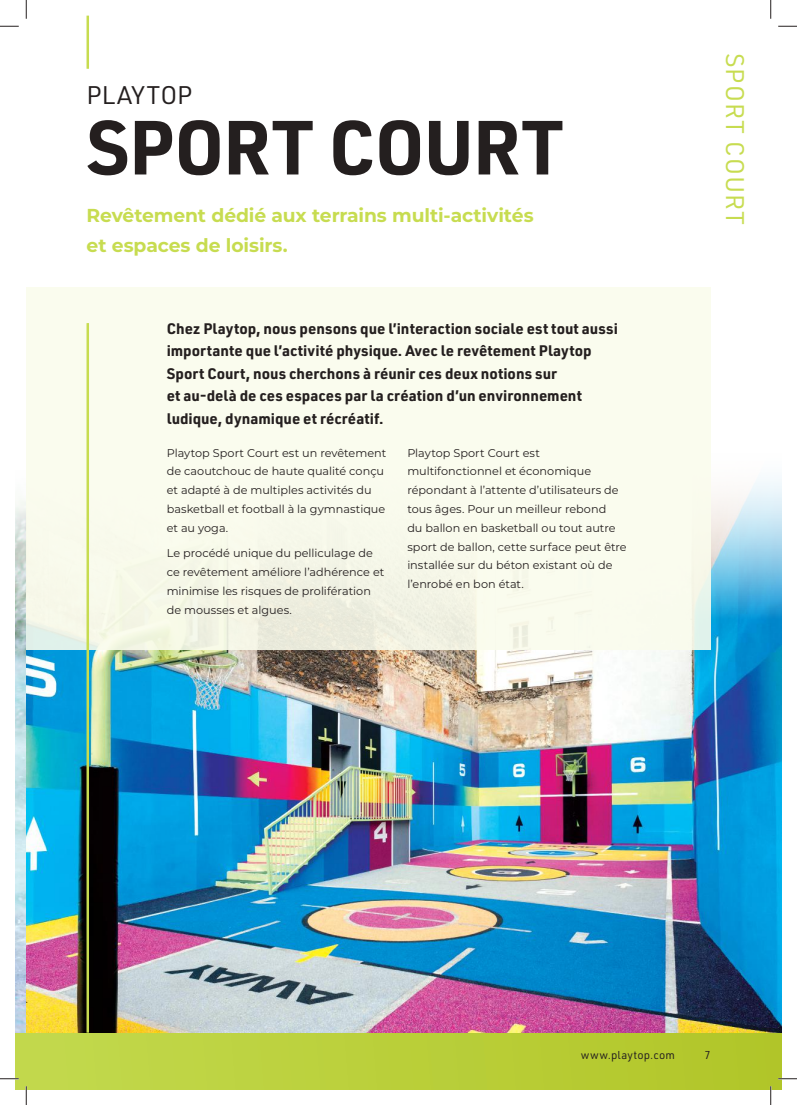
<style>
.page{position:relative;width:797px;height:1105px;background:#fff}
.page>*{position:absolute;margin:0;border:0;box-sizing:border-box;transform-origin:0 0}
.t1{font:700 75px "URWDIN";letter-spacing:-.01em;color:#241f1f}
.t2{font:25px "URWDIN";letter-spacing:.045em;color:#c7dc50}
.t3{font:25px "URWDIN";letter-spacing:.005em;color:#241f1f}
.t4{font:700 18.75px/30px "Montserrat";letter-spacing:-.005em;color:#c7dc50}
.t5{font:700 15px/22.5px "URWDIN";color:#241f1f}
.t6{font:11.25px/18.8px "Montserrat";color:#241f1f}
.t7{font:11.25px "URWDIN";letter-spacing:.02em;color:#241f1f}
</style>
<div class="page">
<div style="left:16px;top:1033px;width:10px;height:56px;background:#c2d84c"></div>
<div style="left:26px;top:1033px;width:755px;height:56px;background:linear-gradient(to right,#c2d94d,#b1c528)"></div>
<img style="left:16px;top:500px;width:10px;height:533px">
<img style="left:26px;top:441px;width:755px;height:592px">
<div style="left:26px;top:288px;width:684px;height:362px;background:#fafced"></div>
<hr style="left:86px;top:16px;width:3px;height:53px;background:#c7dc50">
<hr style="left:86px;top:323px;width:3px;height:710px;background:#c7dc50">
<svg style="left:0;top:25px;width:19px;height:2px"></svg>
<svg style="left:778px;top:25px;width:19px;height:2px"></svg>
<svg style="left:0;top:1078px;width:19px;height:1px"></svg>
<svg style="left:778px;top:1078px;width:19px;height:1px"></svg>
<svg style="left:25px;top:0;width:2px;height:19px"></svg>
<svg style="left:25px;top:1086px;width:2px;height:19px"></svg>
<svg style="left:770px;top:0;width:1px;height:19px"></svg>
<svg style="left:770px;top:1086px;width:1px;height:19px"></svg>
<h2 class="t3" style="left:86px;top:79px;width:107px">PLAYTOP</h2>
<h1 class="t1" style="left:86px;top:96px;width:478px">SPORT COURT</h1>
<h3 class="t4" style="left:86px;top:200px;width:448px">Revêtement dédié aux terrains multi-activités et espaces de loisirs.</h3>
<p class="t5" style="left:167px;top:317px;width:452px">Chez Playtop, nous pensons que l’interaction sociale est tout aussi importante que l’activité physique. Avec le revêtement Playtop Sport Court, nous cherchons à réunir ces deux notions sur<br>et au-delà de ces espaces par la création d’un environnement ludique, dynamique et récréatif.</p>
<p class="t6" style="left:167px;top:443px;width:221px">Playtop Sport Court est un revêtement de caoutchouc de haute qualité conçu et adapté à de multiples activités du basketball et football à la gymnastique et au yoga.</p>
<p class="t6" style="left:167px;top:544px;width:219px">Le procédé unique du pelliculage de ce revêtement améliore l’adhérence et minimise les risques de prolifération de mousses et algues.</p>
<p class="t6" style="left:407px;top:443px;width:221px">Playtop Sport Court est multifonctionnel et économique répondant à l’attente d’utilisateurs de tous âges. Pour un meilleur rebond<br>du ballon en basketball ou tout autre sport de ballon, cette surface peut être installée sur du béton existant où de l’enrobé en bon état.</p>
<h2 class="t2" style="left:751px;top:53px;width:174px;rotate:90deg">SPORT COURT</h2>
<p class="t7" style="left:581px;top:1048px;width:96px">www.playtop.com</p>
<p class="t7" style="left:704px;top:1048px;width:8px">7</p>
</div>
